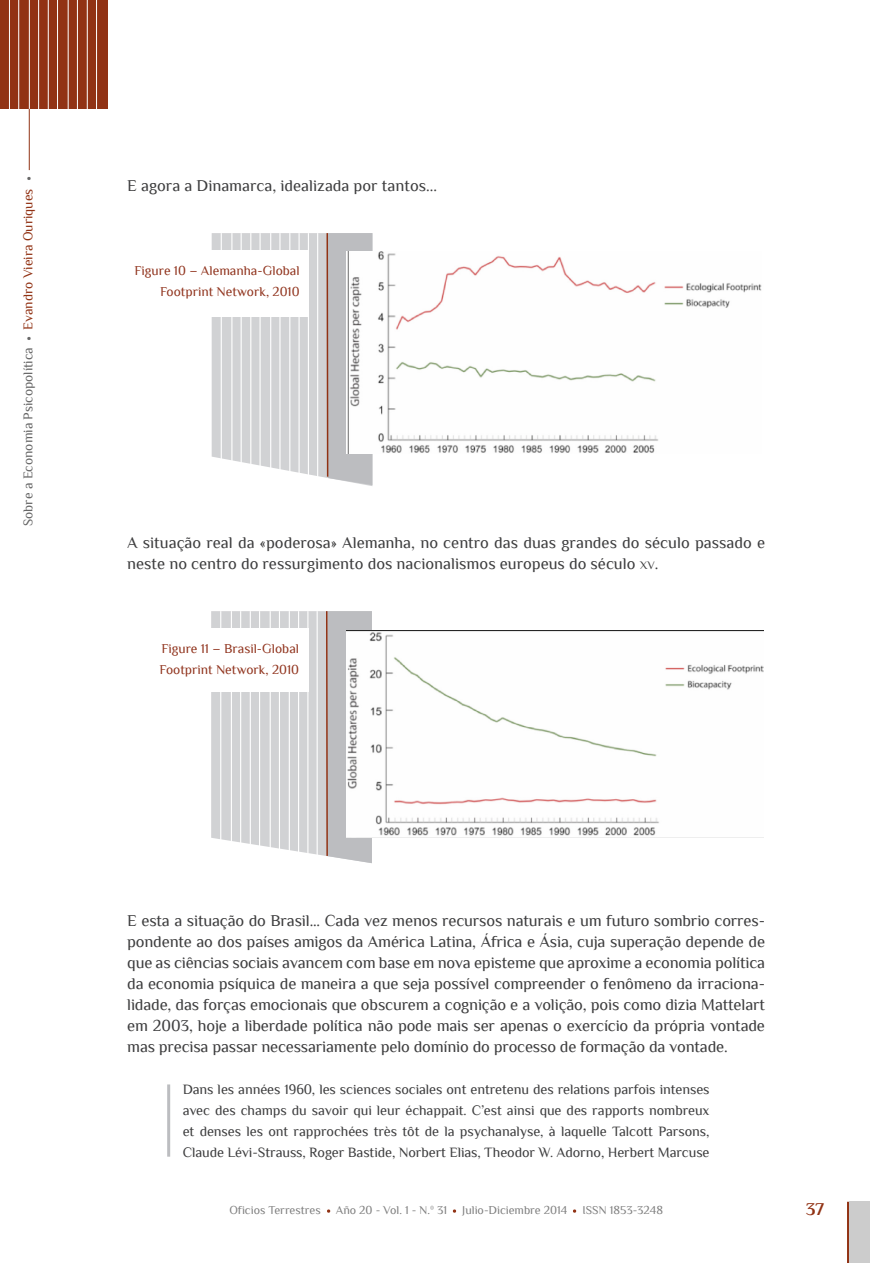
<style>
.page{position:relative;width:893px;height:1263px;background:#fff}
.page>*{position:absolute;margin:0;border:0;box-sizing:border-box;transform-origin:0 0}
.t1{font:700 18px "Philosopher";color:#913214}
.tx_principal{font:16.5px/21px "Philosopher";color:#3e3e3f}
.cita_a_bando{font:14.25px/21px "Philosopher";letter-spacing:-.005em;color:#3e3e3f;text-align:justify}
.epigrafe2{font:13.5px/21px "Philosopher";color:#91351f;text-align:right}
.t2{font:13.5px "Philosopher";color:#666}
.t3{font:13.5px "Philosopher";color:#913214}
.t4{font:12px "Philosopher";color:#808080}
.s1{font-size:11.55px}
</style>
<div class="page">
<div style="left:0;top:0;width:107px;height:109px;background:#913214"></div>
<hr style="left:9px;top:0;width:1px;height:135px;background:#fff">
<hr style="left:87px;top:0;width:1px;height:135px;background:#fff">
<hr style="left:48px;top:0;width:1px;height:135px;background:#fff">
<hr style="left:29px;top:0;width:1px;height:135px;background:#fff">
<hr style="left:68px;top:0;width:1px;height:135px;background:#fff">
<hr style="left:18px;top:0;width:1px;height:135px;background:#fff">
<hr style="left:29px;top:109px;width:1px;height:61px;background:#913214">
<hr style="left:96px;top:0;width:1px;height:135px;background:#fff">
<hr style="left:57px;top:0;width:1px;height:135px;background:#fff">
<hr style="left:38px;top:0;width:1px;height:135px;background:#fff">
<hr style="left:77px;top:0;width:1px;height:135px;background:#fff">
<hr style="left:847px;top:1202px;width:3px;height:61px;background:#913214">
<div style="left:849px;top:1202px;width:21px;height:61px;background:#ccc"></div>
<svg style="left:327px;top:1209px;width:3px;height:4px"></svg>
<svg style="left:453px;top:1209px;width:3px;height:4px"></svg>
<svg style="left:573px;top:1209px;width:3px;height:4px"></svg>
<svg style="left:212px;top:233px;width:160px;height:253px;background:#d5d6d7"></svg>
<img style="left:347px;top:252px;width:415px;height:202px">
<hr style="left:326px;top:233px;width:2px;height:244px;background:#913214">
<div style="left:197px;top:251px;width:112px;height:66px;background:#fff"></div>
<svg style="left:211px;top:611px;width:161px;height:252px"></svg>
<img style="left:346px;top:630px;width:417px;height:207px">
<hr style="left:326px;top:611px;width:2px;height:245px;background:#913214">
<div style="left:196px;top:629px;width:112px;height:63px;background:#fff"></div>
<hr style="left:167px;top:1084px;width:3px;height:73px;background:#bcbdc0">
<p class="t2" style="left:27px;top:171px;width:6px">•</p>
<p class="t3" style="left:21px;top:330px;width:142px;rotate:-90deg">Evandro Vieira Ouriques</p>
<p class="t2" style="left:21px;top:526px;width:180px;rotate:-90deg">Sobre a Economia Psicopolítica</p>
<p class="t2" style="left:27px;top:331px;width:6px">•</p>
<p class="tx_principal" style="left:127px;top:175px;width:311px">E agora a Dinamarca, idealizada por tantos...</p>
<p class="epigrafe2" style="left:134px;top:260px;width:167px">Figure 10 – Alemanha-Global<br>Footprint Network, 2010</p>
<p class="tx_principal" style="left:127px;top:532px;width:639px">A situação real da «poderosa» Alemanha, no centro das duas grandes do século passado e neste no centro do ressurgimento dos nacionalismos europeus do século <span class="s1">xv</span>.</p>
<p class="epigrafe2" style="left:160px;top:638px;width:141px;text-align:left">Figure 11 – Brasil-Global<br>Footprint Network, 2010</p>
<p class="tx_principal" style="left:127px;top:910px;width:639px;text-align:justify">E esta a situação do Brasil... Cada vez menos recursos naturais e um futuro sombrio corres&shy;pondente ao dos países amigos da América Latina, África e Ásia, cuja superação depende de que as ciências sociais avancem com base em nova episteme que aproxime a economia política da economia psíquica de maneira a que seja possível compreender o fenômeno da irraciona&shy;lidade, das forças emocionais que obscurem a cognição e a volição, pois como dizia Mattelart em 2003, hoje a liberdade política não pode mais ser apenas o exercício da própria vontade mas precisa passar necessariamente pelo domínio do processo de formação da vontade.</p>
<p class="cita_a_bando" style="left:183px;top:1079px;width:528px">Dans les années 1960, les sciences sociales ont entretenu des relations parfois intenses avec des champs du savoir qui leur échappait. C’est ainsi que des rapports nombreux et denses les ont rapprochées très tôt de la psychanalyse, à laquelle Talcott Parsons, Claude Lévi-Strauss, Roger Bastide, Norbert Elias, Theodor W. Adorno, Herbert Marcuse</p>
<p class="t4" style="left:229px;top:1204px;width:219px">Oficios Terrestres Año 20 - Vol. 1 - N.º 31</p>
<p class="t4" style="left:462px;top:1204px;width:107px">Julio-Diciembre 2014</p>
<p class="t4" style="left:582px;top:1204px;width:82px">ISSN 1853-3248</p>
<p class="t1" style="left:806px;top:1199px;width:20px">37</p>
</div>
